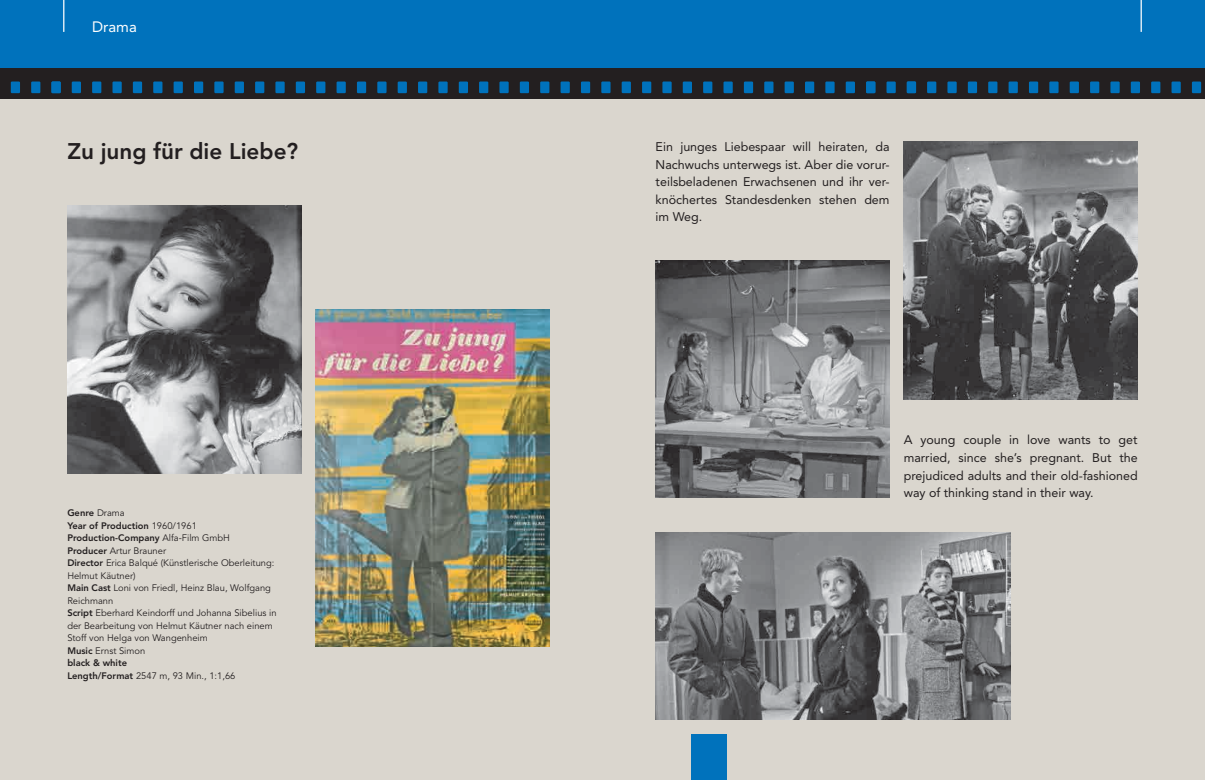
<style>
.page{position:relative;width:1205px;height:780px;background:#fff}
.page>*{position:absolute;margin:0;border:0;box-sizing:border-box;transform-origin:0 0}
.t1{font:800 22.5px "Avenir";color:#231f20}
.t2{font:15px "Avenir";color:#fff}
.t3{font:12.5px/17.5px "Avenir";color:#231f20;text-align:justify}
.t4{font:9.38px/12.5px "Avenir";color:#231f20}
.s1{font-weight:800}
</style>
<div class="page">
<div style="left:0;top:67px;width:1205px;height:32px;background:#231f20"></div>
<div style="left:0;top:0;width:1205px;height:67px;background:#0072bc"></div>
<div style="left:0;top:99px;width:1205px;height:681px;background:#dad6ce"></div>
<div style="left:72px;top:81px;width:9px;height:12px;background:#0072bc"></div>
<div style="left:92px;top:81px;width:9px;height:12px;background:#0072bc"></div>
<div style="left:11px;top:81px;width:9px;height:12px;background:#0072bc"></div>
<div style="left:31px;top:81px;width:9px;height:12px;background:#0072bc"></div>
<div style="left:52px;top:81px;width:9px;height:12px;background:#0072bc"></div>
<div style="left:112px;top:81px;width:10px;height:12px;background:#0072bc"></div>
<div style="left:133px;top:81px;width:9px;height:12px;background:#0072bc"></div>
<div style="left:153px;top:81px;width:9px;height:12px;background:#0072bc"></div>
<div style="left:174px;top:81px;width:9px;height:12px;background:#0072bc"></div>
<div style="left:194px;top:81px;width:9px;height:12px;background:#0072bc"></div>
<div style="left:214px;top:81px;width:10px;height:12px;background:#0072bc"></div>
<div style="left:235px;top:81px;width:9px;height:12px;background:#0072bc"></div>
<div style="left:255px;top:81px;width:9px;height:12px;background:#0072bc"></div>
<div style="left:275px;top:81px;width:10px;height:12px;background:#0072bc"></div>
<div style="left:296px;top:81px;width:9px;height:12px;background:#0072bc"></div>
<div style="left:316px;top:81px;width:9px;height:12px;background:#0072bc"></div>
<div style="left:336px;top:81px;width:10px;height:12px;background:#0072bc"></div>
<div style="left:357px;top:81px;width:9px;height:12px;background:#0072bc"></div>
<div style="left:377px;top:81px;width:9px;height:12px;background:#0072bc"></div>
<div style="left:398px;top:81px;width:9px;height:12px;background:#0072bc"></div>
<div style="left:418px;top:81px;width:9px;height:12px;background:#0072bc"></div>
<div style="left:438px;top:81px;width:10px;height:12px;background:#0072bc"></div>
<div style="left:459px;top:81px;width:9px;height:12px;background:#0072bc"></div>
<div style="left:927px;top:81px;width:9px;height:12px;background:#0072bc"></div>
<div style="left:947px;top:81px;width:9px;height:12px;background:#0072bc"></div>
<div style="left:886px;top:81px;width:10px;height:12px;background:#0072bc"></div>
<div style="left:907px;top:81px;width:9px;height:12px;background:#0072bc"></div>
<div style="left:968px;top:81px;width:9px;height:12px;background:#0072bc"></div>
<div style="left:988px;top:81px;width:9px;height:12px;background:#0072bc"></div>
<div style="left:1008px;top:81px;width:10px;height:12px;background:#0072bc"></div>
<div style="left:1029px;top:81px;width:9px;height:12px;background:#0072bc"></div>
<div style="left:1049px;top:81px;width:9px;height:12px;background:#0072bc"></div>
<div style="left:1069px;top:81px;width:10px;height:12px;background:#0072bc"></div>
<div style="left:1090px;top:81px;width:9px;height:12px;background:#0072bc"></div>
<div style="left:1110px;top:81px;width:9px;height:12px;background:#0072bc"></div>
<div style="left:1131px;top:81px;width:9px;height:12px;background:#0072bc"></div>
<div style="left:1151px;top:81px;width:9px;height:12px;background:#0072bc"></div>
<div style="left:1171px;top:81px;width:10px;height:12px;background:#0072bc"></div>
<div style="left:1192px;top:81px;width:9px;height:12px;background:#0072bc"></div>
<div style="left:479px;top:81px;width:9px;height:12px;background:#0072bc"></div>
<div style="left:499px;top:81px;width:10px;height:12px;background:#0072bc"></div>
<div style="left:520px;top:81px;width:9px;height:12px;background:#0072bc"></div>
<div style="left:540px;top:81px;width:9px;height:12px;background:#0072bc"></div>
<div style="left:560px;top:81px;width:10px;height:12px;background:#0072bc"></div>
<div style="left:581px;top:81px;width:9px;height:12px;background:#0072bc"></div>
<div style="left:601px;top:81px;width:9px;height:12px;background:#0072bc"></div>
<div style="left:622px;top:81px;width:9px;height:12px;background:#0072bc"></div>
<div style="left:642px;top:81px;width:9px;height:12px;background:#0072bc"></div>
<div style="left:662px;top:81px;width:10px;height:12px;background:#0072bc"></div>
<div style="left:683px;top:81px;width:9px;height:12px;background:#0072bc"></div>
<div style="left:703px;top:81px;width:9px;height:12px;background:#0072bc"></div>
<div style="left:723px;top:81px;width:10px;height:12px;background:#0072bc"></div>
<div style="left:744px;top:81px;width:9px;height:12px;background:#0072bc"></div>
<div style="left:764px;top:81px;width:9px;height:12px;background:#0072bc"></div>
<div style="left:784px;top:81px;width:10px;height:12px;background:#0072bc"></div>
<div style="left:805px;top:81px;width:9px;height:12px;background:#0072bc"></div>
<div style="left:825px;top:81px;width:9px;height:12px;background:#0072bc"></div>
<div style="left:846px;top:81px;width:9px;height:12px;background:#0072bc"></div>
<div style="left:866px;top:81px;width:9px;height:12px;background:#0072bc"></div>
<hr style="left:1140px;top:0;width:2px;height:32px;background:#fff">
<hr style="left:63px;top:0;width:1px;height:32px;background:#fff">
<div style="left:691px;top:733px;width:35px;height:47px;background:#0072bc"></div>
<img style="left:67px;top:206px;width:234px;height:267px">
<img style="left:656px;top:532px;width:355px;height:187px">
<img style="left:656px;top:261px;width:233px;height:236px">
<img style="left:904px;top:142px;width:233px;height:257px">
<img style="left:315px;top:309px;width:234px;height:337px">
<h2 class="t2" style="left:92px;top:18px;width:46px">Drama</h2>
<h1 class="t1" style="left:67px;top:138px;width:232px">Zu jung für die Liebe?</h1>
<p class="t4" style="left:67px;top:506px;width:211px"><span class="s1">Genre</span> Drama<br><span class="s1">Year of Production</span> 1960/1961<br><span class="s1">Production-Company</span> Alfa-Film GmbH<br><span class="s1">Producer</span> Artur Brauner<br><span class="s1">Director</span> Erica Balqué (Künstlerische Oberleitung:<br>Helmut Käutner)<br><span class="s1">Main Cast</span> Loni von Friedl, Heinz Blau, Wolfgang<br>Reichmann<br><span class="s1">Script</span> Eberhard Keindorff und Johanna Sibelius in der Bearbeitung von Helmut Käutner nach einem<br>Stoff von Helga von Wangenheim<br><span class="s1">Music</span> Ernst Simon<br><span class="s1">black &amp; white<br>Length/Format</span> 2547 m, 93 Min., 1:1,66</p>
<h3 class="t3" style="left:656px;top:138px;width:235px">Ein junges Liebespaar will heiraten, da Nachwuchs unterwegs ist. Aber die vorur&shy;teilsbeladenen Erwachsenen und ihr ver&shy;knöchertes Standesdenken stehen dem im Weg.</h3>
<h3 class="t3" style="left:904px;top:431px;width:235px">A young couple in love wants to get married, since she’s pregnant. But the prejudiced adults and their old-fashioned way of thinking stand in their way.</h3>
</div>
